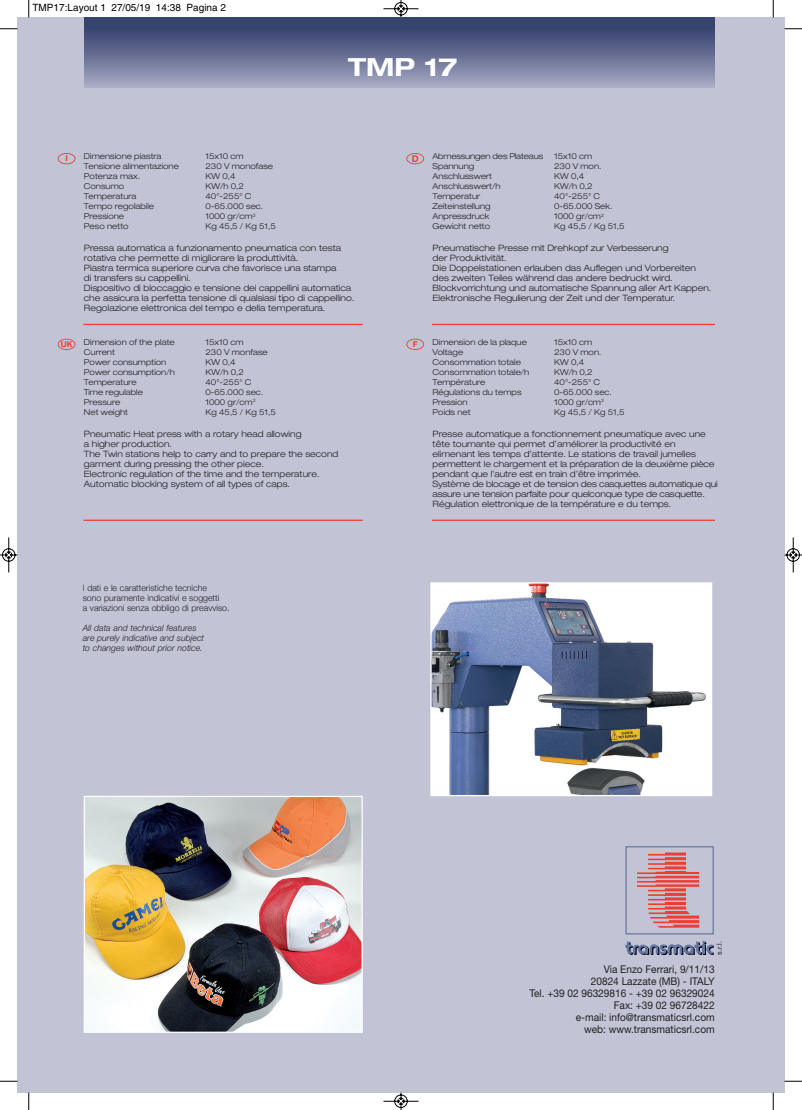
<style>
.page{position:relative;width:802px;height:1110px;background:#fff}
.page>*{position:absolute;margin:0;border:0;box-sizing:border-box;transform-origin:0 0}
.t1{font:700 expanded 25px "Helvetica Neue";color:#fff}
.t2{font:10.62px/11.9px "Helvetica Neue";color:#231f20;text-align:right;scale:.95 1}
.t3{font:10px "Helvetica";color:#000}
.t4{font:700 9.38px "Helvetica Neue";color:#ee3e34}
.t5{font:300 expanded 8.75px/10px "Helvetica Neue";color:#231f20}
.t6{font:300 8.75px/10px "Helvetica Neue";color:#231f20}
.t7{font:italic 300 8.75px/10px "Helvetica Neue";color:#231f20}
.t8{font:300 expanded 8.12px/10px "Helvetica Neue";color:#231f20}
.t9{font:700 8.12px "Helvetica Neue";color:#ee3e34}
.t10{font:7.25px "Helvetica Neue";color:#231f20}
</style>
<div class="page">
<div style="left:18px;top:18px;width:766px;height:1074px;background:#c2c4d6"></div>
<div style="left:84px;top:18px;width:631px;height:22px;background:#37446e"></div>
<svg style="left:637px;top:852px;width:62px;height:76px"></svg>
<div style="left:625px;top:846px;width:88px;height:88px;border:1px solid #6578a2"></div>
<svg style="left:625px;top:941px;width:88px;height:14px"></svg>
<img style="left:86px;top:798px;width:275px;height:233px">
<div style="left:84px;top:796px;width:279px;height:237px;border:1px solid #fff"></div>
<div style="left:84px;top:29px;width:631px;height:58px;background:linear-gradient(to bottom,#37416d,#a4a7c1)"></div>
<svg style="left:58px;top:153px;width:17px;height:11px"></svg>
<svg style="left:406px;top:153px;width:18px;height:11px"></svg>
<hr style="left:83px;top:324px;width:280px;height:1px;background:#ee3e34">
<hr style="left:432px;top:324px;width:283px;height:1px;background:#ee3e34">
<svg style="left:58px;top:339px;width:17px;height:11px"></svg>
<svg style="left:406px;top:339px;width:18px;height:11px"></svg>
<hr style="left:83px;top:520px;width:280px;height:1px;background:#ee3e34">
<hr style="left:432px;top:520px;width:283px;height:1px;background:#ee3e34">
<img style="left:432px;top:584px;width:278px;height:210px">
<div style="left:430px;top:582px;width:282px;height:214px;border:1px solid #fff"></div>
<svg style="left:28px;top:0;width:2px;height:18px"></svg>
<svg style="left:0;top:28px;width:18px;height:2px"></svg>
<svg style="left:773px;top:0;width:1px;height:18px"></svg>
<svg style="left:784px;top:28px;width:18px;height:2px"></svg>
<svg style="left:28px;top:1092px;width:2px;height:18px"></svg>
<svg style="left:0;top:1081px;width:18px;height:1px"></svg>
<svg style="left:773px;top:1092px;width:1px;height:18px"></svg>
<svg style="left:784px;top:1081px;width:18px;height:1px"></svg>
<svg style="left:383px;top:0;width:36px;height:18px"></svg>
<svg style="left:383px;top:1092px;width:36px;height:18px"></svg>
<svg style="left:0;top:537px;width:18px;height:36px"></svg>
<svg style="left:784px;top:537px;width:18px;height:36px"></svg>
<p class="t3" style="left:32px;top:4px;width:195px">TMP17:Layout 1 27/05/19 14:38 Pagina 2</p>
<p class="t9" style="left:65px;top:156px;width:4px">I</p>
<p class="t8" style="left:84px;top:152px;width:97px">Dimensione piastra<br>Tensione alimentazione<br>Potenza max.<br>Consumo<br>Temperatura<br>Tempo regolabile<br>Pressione<br>Peso netto</p>
<p class="t8" style="left:205px;top:152px;width:72px">15x10 cm<br>230 V monofase<br>KW 0,4<br>KW/h 0,2<br>40°-255° C<br>0-65.000 sec.<br>1000 gr/cm<sup>2<br></sup>Kg 45,5 / Kg 51,5</p>
<h1 class="t1" style="left:348px;top:59px;width:111px">TMP 17</h1>
<p class="t4" style="left:412px;top:155px;width:8px">D</p>
<p class="t8" style="left:432px;top:152px;width:112px">Abmessungen des Plateaus<br>Spannung<br>Anschlusswert<br>Anschlusswert/h<br>Temperatur<br>Zeiteinstellung<br>Anpressdruck<br>Gewicht netto</p>
<p class="t8" style="left:554px;top:152px;width:72px">15x10 cm<br>230 V mon.<br>KW 0,4<br>KW/h 0,2<br>40°-255° C<br>0-65.000 Sek.<br>1000 gr/cm<sup>2<br></sup>Kg 45,5 / Kg 51,5</p>
<p class="t9" style="left:61px;top:341px;width:13px">UK</p>
<p class="t5" style="left:84px;top:244px;width:272px">Pressa automatica a funzionamento pneumatica con testa rotativa che permette di migliorare la produttività.<br>Piastra termica superiore curva che favorisce una stampa<br>di transfers su cappellini.<br>Dispositivo di bloccaggio e tensione dei cappellini automatica che assicura la perfetta tensione di qualsiasi tipo di cappellino.<br>Regolazione elettronica del tempo e della temperatura.</p>
<p class="t8" style="left:84px;top:338px;width:92px">Dimension of the plate<br>Current<br>Power consumption<br>Power consumption/h<br>Temperature<br>Time regulable<br>Pressure<br>Net weight</p>
<p class="t8" style="left:205px;top:338px;width:72px">15x10 cm<br>230 V monfase<br>KW 0,4<br>KW/h 0,2<br>40°-255° C<br>0-65.000 sec.<br>1000 gr/cm<sup>2<br></sup>Kg 45,5 / Kg 51,5</p>
<p class="t5" style="left:84px;top:429px;width:256px">Pneumatic Heat press with a rotary head allowing<br>a higher production.<br>The Twin stations help to carry and to prepare the second garment during pressing the other piece.<br>Electronic regulation of the time and the temperature.<br>Automatic blocking system of all types of caps.</p>
<p class="t6" style="left:83px;top:582px;width:148px">I dati e le caratteristiche tecniche<br>sono puramente indicativi e soggetti<br>a variazioni senza obbligo di preavviso.</p>
<p class="t7" style="left:83px;top:623px;width:123px">All data and technical features are purely indicative and subject to changes without prior notice.</p>
<p class="t9" style="left:413px;top:341px;width:6px">F</p>
<p class="t5" style="left:432px;top:244px;width:280px">Pneumatische Presse mit Drehkopf zur Verbesserung<br>der Produktivität.<br>Die Doppelstationen erlauben das Auflegen und Vorbereiten des zweiten Teiles während das andere bedruckt wird.<br>Blockvorrichtung und automatische Spannung aller Art Kappen.<br>Elektronische Regulierung der Zeit und der Temperatur.</p>
<p class="t8" style="left:432px;top:338px;width:98px">Dimension de la plaque<br>Voltage<br>Consommation totale<br>Consommation totale/h<br>Température<br>Régulations du temps<br>Pression<br>Poids net</p>
<p class="t8" style="left:554px;top:338px;width:72px">15x10 cm<br>230 V mon.<br>KW 0,4<br>KW/h 0,2<br>40°-255° C<br>0-65.000 sec.<br>1000 gr/cm<sup>2<br></sup>Kg 45,5 / Kg 51,5</p>
<p class="t5" style="left:432px;top:429px;width:287px">Presse automatique a fonctionnement pneumatique avec une tête tournante qui permet d’améliorer la productivité en elimenant les temps d’attente. Le stations de travail jumelles permettent le chargement et la préparation de la deuxième pièce pendant que l’autre est en train d’être imprimée.<br>Système de blocage et de tension des casquettes automatique qui assure une tension parfaite pour quelconque type de casquette.<br>Régulation elettronique de la température e du temps.</p>
<p class="t10" style="left:716px;top:955px;width:16px;rotate:-90deg">s.r.l.</p>
<p class="t2" style="left:529px;top:965px;width:196px">Via Enzo Ferrari, 9/11/13<br>20824 Lazzate (MB) - ITALY<br>Tel. +39 02 96329816 - +39 02 96329024<br>Fax: +39 02 96728422<br>e-mail: info@transmaticsrl.com<br>web: www.transmaticsrl.com</p>
</div>
